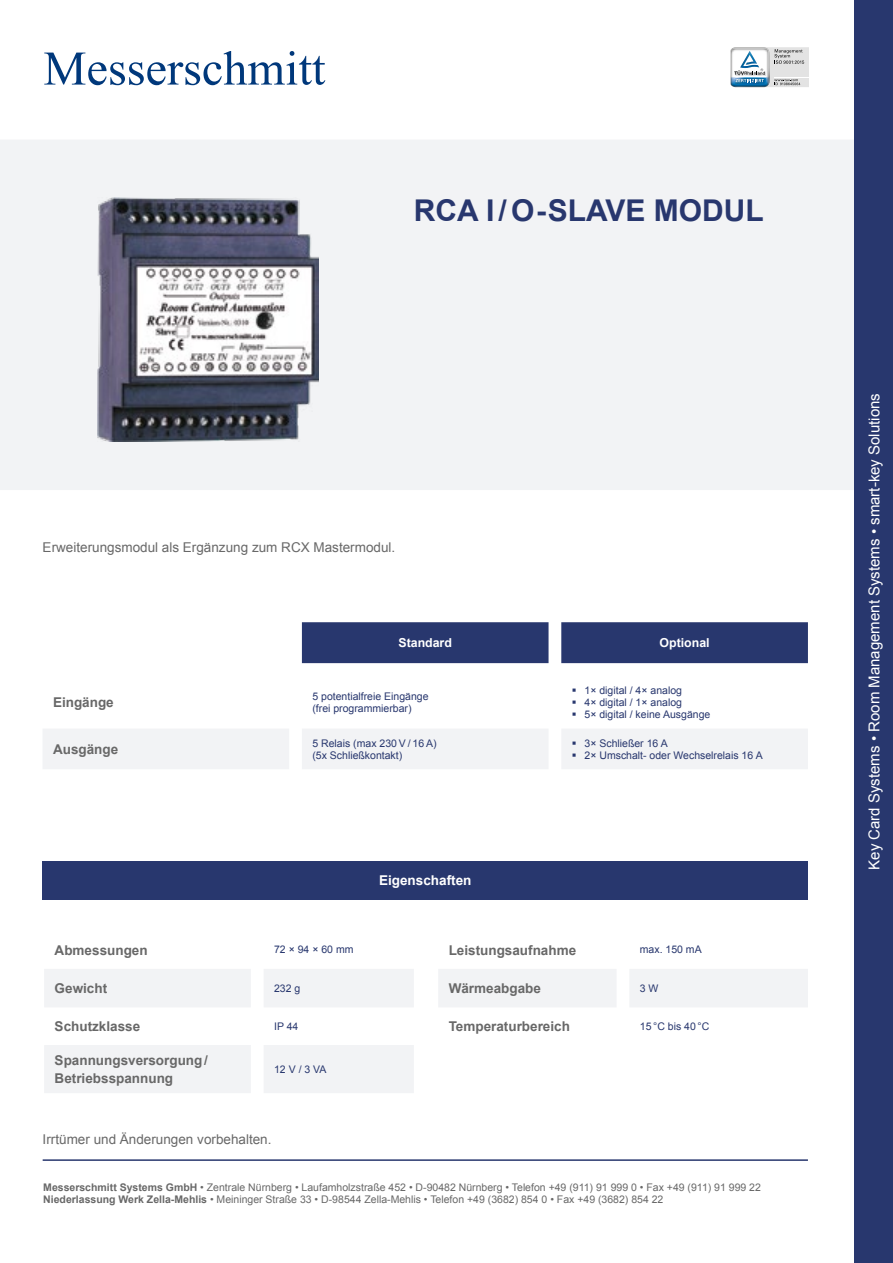
<style>
.page{position:relative;width:893px;height:1263px;background:#fff}
.page>*{position:absolute;margin:0;border:0;box-sizing:border-box;transform-origin:0 0}
.t1{font:700 30px "Arial";color:#28376e}
.t2{font:15px "Arial";color:#fff}
.t3{font:700 13.5px/17.2px "Arial";color:#686868}
.t4{font:13.5px "Arial";color:#686868}
.t5{font:700 13.5px "Arial";color:#fff}
.t6{font:700 12.3px "Arial";color:#fff}
.t7{font:10.5px/12px "Arial";color:#28376e}
.t8{font:10.5px/12px "Arial";color:#686868}
.s1{font-weight:700}
</style>
<div class="page">
<div style="left:0;top:140px;width:855px;height:349px;background:#f2f3f5"></div>
<div style="left:0;top:140px;width:855px;height:350px;border:2px solid #f2f3f5"></div>
<img style="left:97px;top:197px;width:222px;height:244px">
<svg style="left:44px;top:969px;width:370px;height:124px;fill:#f2f3f5"></svg>
<div style="left:438px;top:969px;width:370px;height:38px;background:#f2f3f5"></div>
<div style="left:43px;top:861px;width:765px;height:38px;background:#28376e"></div>
<svg style="left:731px;top:47px;width:78px;height:41px"></svg>
<div style="left:855px;top:0;width:38px;height:1263px;background:#28376e"></div>
<hr style="left:43px;top:1159px;width:765px;height:2px;background:#28376e">
<svg style="left:44px;top:51px;width:281px;height:34px"></svg>
<svg style="left:43px;top:622px;width:765px;height:147px"></svg>
<h1 class="t1" style="left:414px;top:191px;width:351px">RCA I / O-SLAVE MODUL</h1>
<p class="t4" style="left:43px;top:539px;width:354px">Erweiterungsmodul als Ergänzung zum RCX Mastermodul.</p>
<p class="t6" style="left:398px;top:635px;width:55px">Standard</p>
<p class="t6" style="left:660px;top:635px;width:52px">Optional</p>
<p class="t3" style="left:53px;top:694px;width:62px">Eingänge</p>
<p class="t7" style="left:312px;top:690px;width:118px">5 potentialfreie Eingänge (frei programmierbar)</p>
<p class="t7" style="left:585px;top:684px;width:127px">1× digital / 4× analog<br>4× digital / 1× analog<br>5× digital / keine Ausgänge</p>
<p class="t3" style="left:53px;top:741px;width:67px">Ausgänge</p>
<p class="t7" style="left:312px;top:737px;width:126px">5 Relais (max 230 V / 16 A) (5x Schließkontakt)</p>
<p class="t7" style="left:585px;top:737px;width:180px">3× Schließer 16 A<br>2× Umschalt- oder Wechselrelais 16 A</p>
<p class="t3" style="left:55px;top:942px;width:95px">Abmessungen</p>
<p class="t7" style="left:274px;top:944px;width:81px">72 × 94 × 60 mm</p>
<p class="t3" style="left:55px;top:980px;width:54px">Gewicht</p>
<p class="t7" style="left:274px;top:982px;width:28px">232 g</p>
<p class="t3" style="left:55px;top:1018px;width:87px">Schutzklasse</p>
<p class="t7" style="left:274px;top:1020px;width:26px">IP 44</p>
<p class="t3" style="left:55px;top:1052px;width:155px">Spannungsversorgung /<br>Betriebsspannung</p>
<p class="t7" style="left:274px;top:1063px;width:54px">12 V / 3 VA</p>
<p class="t5" style="left:379px;top:872px;width:94px">Eigenschaften</p>
<p class="t3" style="left:449px;top:942px;width:129px">Leistungsaufnahme</p>
<p class="t7" style="left:640px;top:944px;width:63px">max. 150 mA</p>
<p class="t3" style="left:449px;top:980px;width:94px">Wärmeabgabe</p>
<p class="t7" style="left:640px;top:982px;width:20px">3 W</p>
<p class="t3" style="left:449px;top:1018px;width:123px">Temperaturbereich</p>
<p class="t7" style="left:640px;top:1020px;width:71px">15 °C bis 40 °C</p>
<p class="t4" style="left:43px;top:1131px;width:230px">Irrtümer und Änderungen vorbehalten.</p>
<p class="t8" style="left:43px;top:1181px;width:719px"><span class="s1">Messerschmitt Systems GmbH</span> • Zentrale Nürnberg • Laufamholzstraße 452 • D-90482 Nürnberg • Telefon +49 (911) 91 999 0 • Fax +49 (911) 91 999 22<br><span class="s1">Niederlassung Werk Zella-Mehlis</span> • Meininger Straße 33 • D-98544 Zella-Mehlis • Telefon +49 (3682) 854 0 • Fax +49 (3682) 854 22</p>
<h2 class="t2" style="left:864px;top:870px;width:478px;rotate:-90deg">Key Card Systems • Room Management Systems • smart-key Solutions</h2>
</div>
